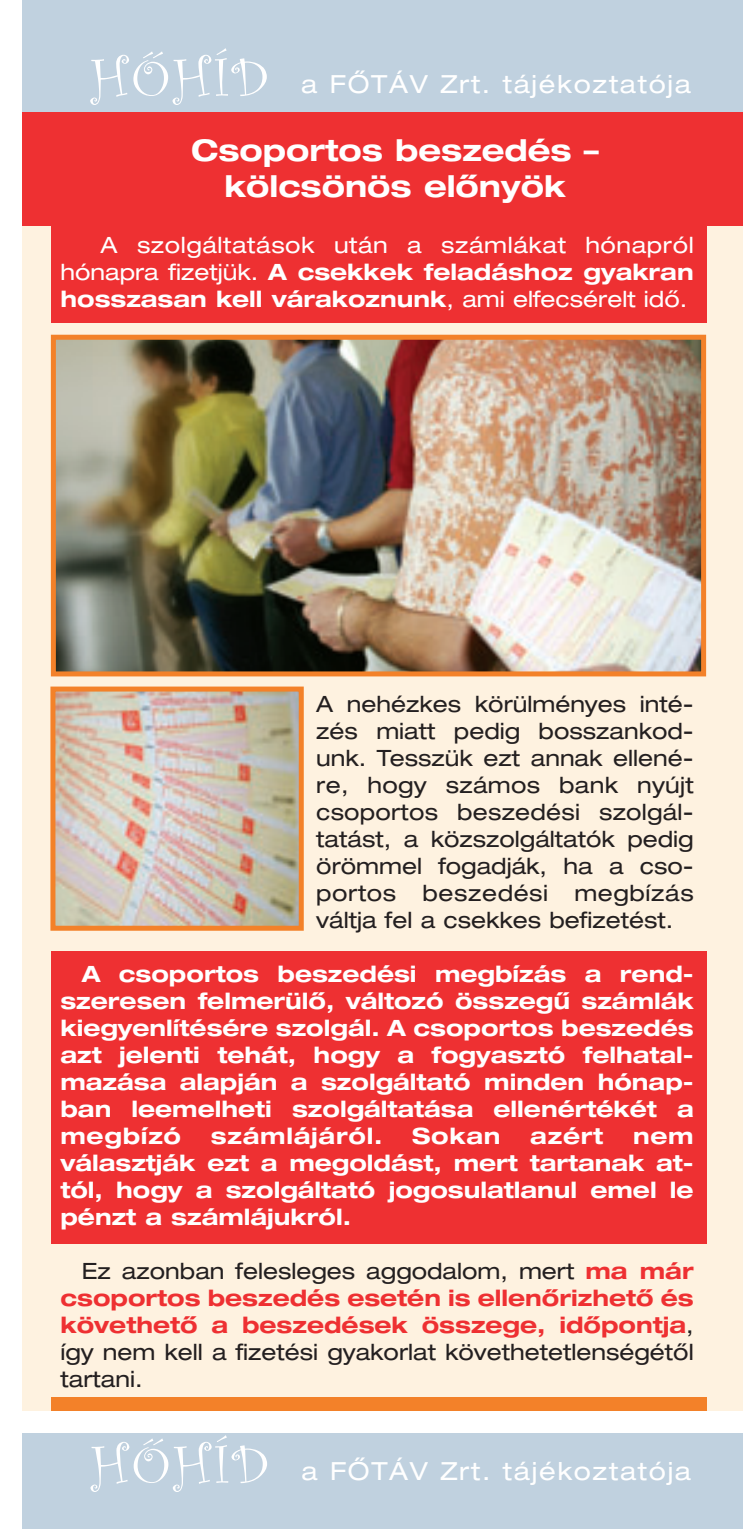
<style>
.page{position:relative;width:743px;height:1530px;background:#fff}
.page>*{position:absolute;margin:0;border:0;box-sizing:border-box;transform-origin:0 0}
.t1{font:30px/36px "Helvetica Ext H Bold";color:#fff;text-align:center}
.t2{font:25px "Helvetica Ext H";letter-spacing:.065em;color:#fff}
.t3{font:22.5px/27px "Helvetica Ext H Bold";color:#fff;text-align:justify}
.t4{font:22.5px/27px "Helvetica Ext H";color:#231f20;text-align:justify}
.t5{font:22.5px/27px "Helvetica Ext H Bold";color:#ee3032}
.t6{font:22.5px "Helvetica Ext H";letter-spacing:.025em;color:#fff}
.t7{font:22.5px "Helvetica Ext H Bold";letter-spacing:.035em;color:#fff}
.s1{font-family:"Helvetica Ext H"}
.s2{font-family:"Helvetica Ext H Bold";color:#ee3032}
.s3{font-family:"Helvetica Ext H";color:#231f20}
</style>
<div class="page">
<div style="left:22px;top:0;width:720px;height:1529px;background:#fef2e0"></div>
<div style="left:51px;top:1397px;width:655px;height:36px;background:#f38129"></div>
<div style="left:51px;top:222px;width:655px;height:100px;background:#ee3032"></div>
<div style="left:51px;top:951px;width:655px;height:292px;background:#ee3032"></div>
<div style="left:22px;top:1430px;width:720px;height:99px;background:#c0d1df"></div>
<div style="left:22px;top:0;width:720px;height:143px;background:#c0d1df"></div>
<svg style="left:90px;top:48px;width:177px;height:57px"></svg>
<svg style="left:90px;top:1435px;width:177px;height:57px"></svg>
<div style="left:22px;top:113px;width:720px;height:113px;background:#ee3032"></div>
<img style="left:57px;top:341px;width:643px;height:329px">
<div style="left:51px;top:335px;width:655px;height:341px;border:5px solid #f38129"></div>
<div style="left:22px;top:1411px;width:720px;height:22px;background:#fff"></div>
<img style="left:56px;top:693px;width:242px;height:232px">
<div style="left:50px;top:687px;width:254px;height:244px;border:5px solid #f38129"></div>
<p class="t2" style="left:301px;top:75px;width:391px">a FÔTÁV Zrt. tájékoztatója</p>
<h1 class="t1" style="left:191px;top:135px;width:409px">Csoportos beszedés – kölcsönös elônyök</h1>
<p class="t6" style="left:100px;top:237px;width:594px">A szolgáltatások után a számlákat hónapról</p>
<p class="t3" style="left:60px;top:261px;width:634px"><span class="s1">hónapra fizetjük.</span> A csekkek feladáshoz gyakran hosszasan kell várakoznunk<span class="s1">, ami elfecsérelt idô.</span></p>
<p class="t4" style="left:316px;top:693px;width:379px">A nehézkes körülményes inté&shy;zés miatt pedig bosszankod&shy;unk. Tesszük ezt annak ellené&shy;re, hogy számos bank nyújt csoportos beszedési szolgál&shy;tatást, a közszolgáltatók pedig örömmel fogadják, ha a cso&shy;portos beszedési megbízás váltja fel a csekkes befizetést.</p>
<p class="t3" style="left:60px;top:963px;width:634px;text-indent:21px">A csoportos beszedési megbízás a rend&shy;szeresen felmerülô, változó összegû számlák kiegyenlítésére szolgál. A csoportos beszedés azt jelenti tehát, hogy a fogyasztó felhatal&shy;mazása alapján a szolgáltató minden hónap&shy;ban leemelheti szolgáltatása ellenértékét a megbízó</p>
<p class="t7" style="left:211px;top:1128px;width:173px">számlájáról.</p>
<p class="t3" style="left:412px;top:1125px;width:90px">Sokan</p>
<p class="t3" style="left:530px;top:1125px;width:74px">azért</p>
<p class="t3" style="left:60px;top:1125px;width:634px;text-indent:572px">nem választják ezt a megoldást, mert tartanak at&shy;tól, hogy a szolgáltató jogosulatlanul emel le pénzt a számlájukról.</p>
<p class="t4" style="left:82px;top:1260px;width:613px">Ez azonban felesleges aggodalom, mert <span class="s2">ma már</span></p>
<p class="t5" style="left:60px;top:1287px;width:634px">csoportos beszedés esetén is ellenôrizhetô és követhetô a beszedések összege, idôpontja<span class="s3">,</span></p>
<p class="t4" style="left:60px;top:1341px;width:634px">így nem kell a fizetési gyakorlat követhetetlenségétôl tartani.</p>
<p class="t2" style="left:301px;top:1462px;width:391px">a FÔTÁV Zrt. tájékoztatója</p>
</div>
